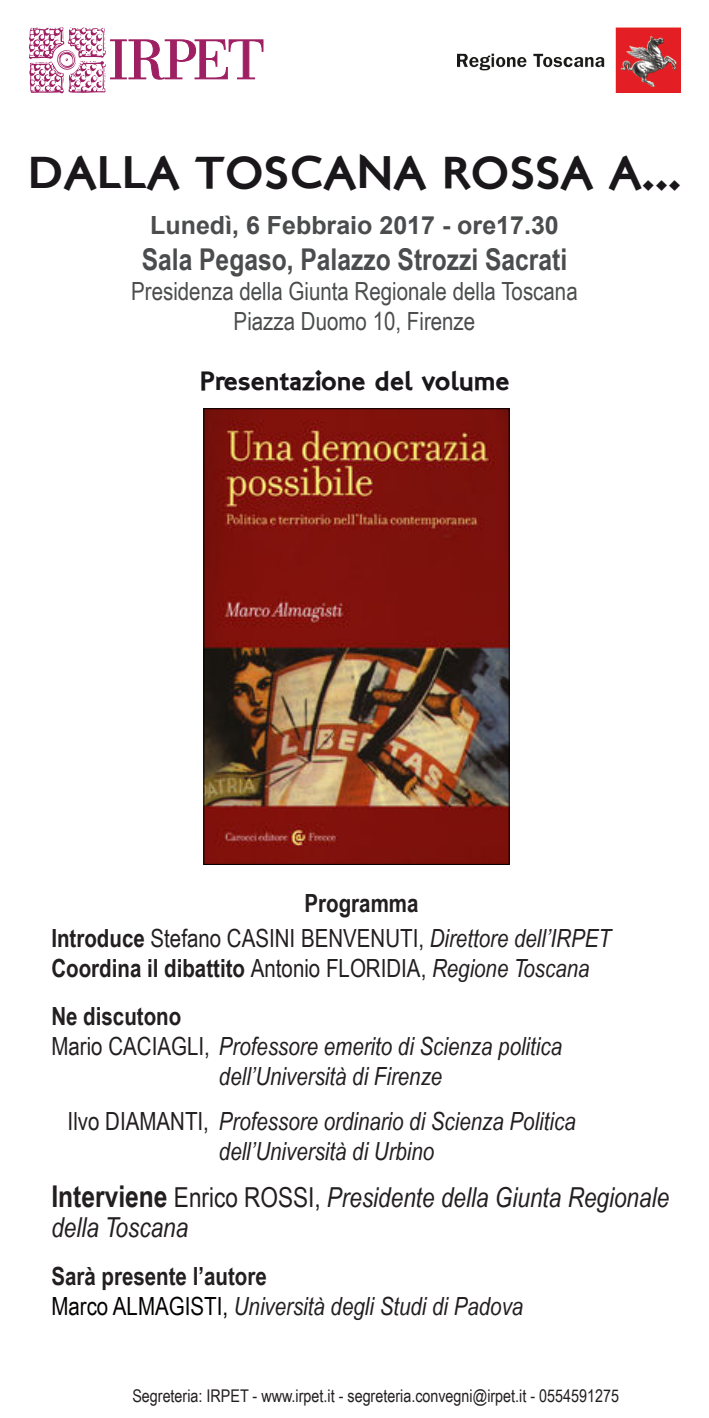
<style>
.page{position:relative;width:709px;height:1418px;background:#fff}
.page>*{position:absolute;margin:0;border:0;box-sizing:border-box;transform-origin:0 0}
.t1{font:45.25px "London Two";color:#1a171b}
.t2{font:700 30px "Arial Narrow";color:#4b4c4d}
.t3{font:italic 27.5px/30px "Arial Narrow";color:#231f20}
.t4{font:27px "London Two";color:#1a171b}
.t5{font:italic 25px/30px "Arial Narrow";color:#231f20}
.t6{font:25px/30px "Arial Narrow";color:#231f20}
.t7{font:25px/30px "Arial Narrow";color:#4b4c4d;text-align:center}
.t8{font:700 25px "Arial Narrow";color:#231f20}
.t9{font:700 25px "Arial";color:#4b4c4d}
.t10{font:25px "Arial Narrow";color:#040101}
.t11{font:17.5px "Arial Narrow";color:#231f20}
.s1{font-weight:700}
.s2{font-style:italic}
.s3{font-style:normal}
.s4{font-weight:700;font-style:normal;font-size:30px}
.s5{font-style:normal;color:#040101}
</style>
<div class="page">
<img style="left:206px;top:410px;width:301px;height:452px">
<div style="left:204px;top:408px;width:305px;height:456px;border:1px solid #000"></div>
<svg style="left:29px;top:27px;width:234px;height:66px"></svg>
<img style="left:457px;top:27px;width:223px;height:66px">
<h1 class="t1" style="left:28px;top:143px;width:654px">DALLA TOSCANA ROSSA A...</h1>
<p class="t9" style="left:150px;top:209px;width:410px">Lunedì, 6 Febbraio 2017 - ore17.30</p>
<p class="t2" style="left:142px;top:236px;width:427px">Sala Pegaso, Palazzo Strozzi Sacrati</p>
<p class="t7" style="left:131px;top:275px;width:448px">Presidenza della Giunta Regionale della Toscana<br>Piazza Duomo 10, Firenze</p>
<p class="t4" style="left:199px;top:363px;width:311px">Presentazione del volume</p>
<p class="t8" style="left:304px;top:883px;width:115px">Programma</p>
<p class="t6" style="left:51px;top:922px;width:561px"><span class="s1">Introduce</span> Stefano CASINI BENVENUTI, <span class="s2">Direttore dell’IRPET<br></span><span class="s1">Coordina il dibattito</span> Antonio FLORIDIA, <span class="s2">Regione Toscana</span></p>
<p class="t8" style="left:51px;top:997px;width:131px">Ne discutono</p>
<p class="t6" style="left:51px;top:1030px;width:85px">Mario Caciagli</p>
<p class="t5" style="left:219px;top:1030px;width:344px;text-indent:-15px"><span class="s3">,</span> Professore emerito di Scienza politica dell’Università di Firenze</p>
<p class="t6" style="left:68px;top:1105px;width:65px">Ilvo Diamanti</p>
<p class="t5" style="left:219px;top:1105px;width:358px;text-indent:-16px"><span class="s3">,</span> Professore ordinario di Scienza Politica dell’Università di Urbino</p>
<p class="t3" style="left:51px;top:1182px;width:619px"><span class="s4">Interviene</span> <span class="s3">Enrico ROSSI,</span> Presidente della Giunta Regionale della Toscana</p>
<p class="t8" style="left:51px;top:1257px;width:217px">Sarà presente l’autore</p>
<p class="t10" style="left:51px;top:1287px;width:88px">Marco Almagisti</p>
<p class="t5" style="left:222px;top:1290px;width:302px"><span class="s5">,</span> Università degli Studi di Padova</p>
<p class="t11" style="left:132px;top:1383px;width:488px">Segreteria: IRPET - www.irpet.it - segreteria.convegni@irpet.it - 0554591275</p>
</div>
